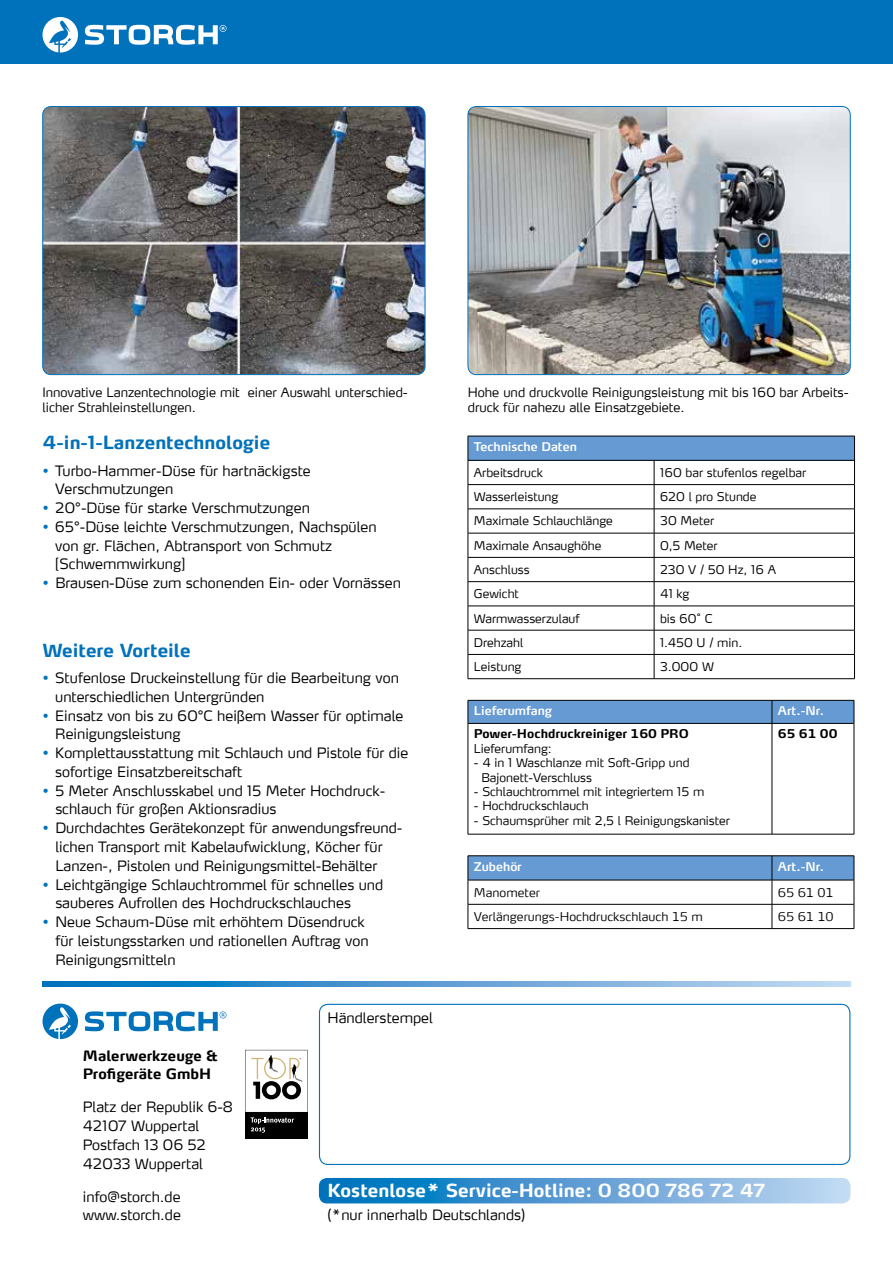
<style>
.page{position:relative;width:893px;height:1263px;background:#fff}
.page>*{position:absolute;margin:0;border:0;box-sizing:border-box;transform-origin:0 0}
.t1{font:700 18px "Max LF";color:#fff}
.t2{font:700 18px "Max LF";color:#0072bc}
.t3{font:300 14.25px/18.8px "Max LF";color:#000}
.t4{font:700 14.25px/18.8px "Max LF";color:#000}
.t5{font:300 12.75px/15.3px "Max LF";color:#000}
.t6{font:300 12px/14.4px "Max LF";color:#000}
.t7{font:300 12px "Max CETF";color:#000}
.t8{font:600 12px "Max LF";color:#fff}
.t9{font:700 12px "Max CETF";color:#000}
.s1{color:#0072bc}
</style>
<div class="page">
<div style="left:0;top:0;width:893px;height:64px;background:#0072bc"></div>
<svg style="left:85px;top:25px;width:141px;height:20px"></svg>
<svg style="left:43px;top:17px;width:35px;height:36px"></svg>
<svg style="left:85px;top:1011px;width:141px;height:20px"></svg>
<svg style="left:43px;top:1003px;width:35px;height:36px"></svg>
<div style="left:245px;top:1112px;width:63px;height:26px;background:#000"></div>
<svg style="left:245px;top:1050px;width:63px;height:83px"></svg>
<div style="left:319px;top:1004px;width:531px;height:161px;border:1px solid #0072bc;border-radius:9px"></div>
<svg style="left:319px;top:1178px;width:531px;height:25px;background:#5aa0d5"></svg>
<svg style="left:43px;top:982px;width:807px;height:4px;background:#5aa0d5"></svg>
<div style="left:468px;top:436px;width:386px;height:24px;background:#659ad2"></div>
<hr style="left:468px;top:436px;width:186px;height:1px;background:#000">
<hr style="left:654px;top:436px;width:201px;height:1px;background:#000">
<hr style="left:468px;top:460px;width:186px;height:1px;background:#000">
<hr style="left:654px;top:460px;width:201px;height:1px;background:#000">
<hr style="left:468px;top:484px;width:186px;height:1px;background:#000">
<hr style="left:654px;top:484px;width:201px;height:1px;background:#000">
<hr style="left:468px;top:509px;width:186px;height:1px;background:#000">
<hr style="left:654px;top:509px;width:201px;height:1px;background:#000">
<hr style="left:468px;top:533px;width:186px;height:1px;background:#000">
<hr style="left:654px;top:533px;width:201px;height:1px;background:#000">
<hr style="left:468px;top:557px;width:186px;height:1px;background:#000">
<hr style="left:654px;top:557px;width:201px;height:1px;background:#000">
<hr style="left:468px;top:581px;width:186px;height:1px;background:#000">
<hr style="left:654px;top:581px;width:201px;height:1px;background:#000">
<hr style="left:468px;top:606px;width:186px;height:1px;background:#000">
<hr style="left:654px;top:606px;width:201px;height:1px;background:#000">
<hr style="left:468px;top:630px;width:186px;height:1px;background:#000">
<hr style="left:654px;top:630px;width:201px;height:1px;background:#000">
<hr style="left:468px;top:654px;width:186px;height:1px;background:#000">
<hr style="left:654px;top:654px;width:201px;height:1px;background:#000">
<svg style="left:654px;top:460px;width:1px;height:218px"></svg>
<svg style="left:854px;top:436px;width:1px;height:242px"></svg>
<hr style="left:468px;top:678px;width:186px;height:1px;background:#000">
<hr style="left:654px;top:678px;width:201px;height:1px;background:#000">
<svg style="left:468px;top:436px;width:1px;height:242px"></svg>
<svg style="left:468px;top:700px;width:387px;height:23px;background:#6093c8"></svg>
<hr style="left:468px;top:723px;width:304px;height:1px;background:#000">
<hr style="left:772px;top:723px;width:82px;height:1px;background:#000">
<hr style="left:772px;top:724px;width:1px;height:110px;background:#000">
<hr style="left:854px;top:724px;width:1px;height:110px;background:#000">
<hr style="left:468px;top:834px;width:304px;height:1px;background:#000">
<hr style="left:772px;top:834px;width:82px;height:1px;background:#000">
<hr style="left:468px;top:724px;width:1px;height:110px;background:#000">
<hr style="left:468px;top:855px;width:304px;height:1px;background:#000">
<hr style="left:772px;top:855px;width:82px;height:1px;background:#000">
<hr style="left:468px;top:928px;width:304px;height:1px;background:#000">
<hr style="left:772px;top:928px;width:82px;height:1px;background:#000">
<svg style="left:468px;top:856px;width:387px;height:72px"></svg>
<img style="left:468px;top:106px;width:382px;height:269px">
<div style="left:468px;top:106px;width:382px;height:269px;border:1px solid #0072bc;border-radius:9px"></div>
<img style="left:43px;top:106px;width:382px;height:269px">
<div style="left:43px;top:106px;width:382px;height:269px;border:1px solid #0072bc;border-radius:9px"></div>
<p class="t5" style="left:43px;top:384px;width:367px">Innovative Lanzentechnologie mit einer Auswahl unterschied&shy;licher Strahleinstellungen.</p>
<p class="t5" style="left:468px;top:384px;width:383px">Hohe und druckvolle Reinigungsleistung mit bis 160 bar Arbeits&shy;druck für nahezu alle Einsatzgebiete.</p>
<p class="t2" style="left:43px;top:431px;width:229px">4-in-1-Lanzentechnologie</p>
<p class="t3" style="left:55px;top:461px;width:257px;text-indent:-13px"><span class="s1">•</span> Turbo-Hammer-Düse für hartnäckigste<br>Verschmutzungen</p>
<p class="t3" style="left:43px;top:498px;width:269px"><span class="s1">•</span> 20°-Düse für starke Verschmutzungen</p>
<p class="t3" style="left:55px;top:517px;width:323px;text-indent:-13px"><span class="s1">•</span> 65°-Düse leichte Verschmutzungen, Nachspülen von gr. Flächen, Abtransport von Schmutz [Schwemmwirkung]</p>
<p class="t3" style="left:43px;top:573px;width:360px"><span class="s1">•</span> Brausen-Düse zum schonenden Ein- oder Vornässen</p>
<p class="t2" style="left:43px;top:639px;width:150px">Weitere Vorteile</p>
<p class="t3" style="left:55px;top:668px;width:345px;text-indent:-13px"><span class="s1">•</span> Stufenlose Druckeinstellung für die Bearbeitung von unterschiedlichen Untergründen</p>
<p class="t3" style="left:55px;top:706px;width:350px;text-indent:-13px"><span class="s1">•</span> Einsatz von bis zu 60°C heißem Wasser für optimale<br>Reinigungsleistung</p>
<p class="t3" style="left:55px;top:743px;width:354px;text-indent:-13px"><span class="s1">•</span> Komplettausstattung mit Schlauch und Pistole für die sofortige Einsatzbereitschaft</p>
<p class="t3" style="left:55px;top:781px;width:332px;text-indent:-13px"><span class="s1">•</span> 5 Meter Anschlusskabel und 15 Meter Hochdruck&shy;schlauch für großen Aktionsradius</p>
<p class="t3" style="left:55px;top:818px;width:349px;text-indent:-13px"><span class="s1">•</span> Durchdachtes Gerätekonzept für anwendungsfreund&shy;lichen Transport mit Kabelaufwicklung, Köcher für<br>Lanzen-, Pistolen und Reinigungsmittel-Behälter</p>
<p class="t3" style="left:55px;top:875px;width:329px;text-indent:-13px"><span class="s1">•</span> Leichtgängige Schlauchtrommel für schnelles und sauberes Aufrollen des Hochdruckschlauches</p>
<p class="t3" style="left:55px;top:912px;width:315px;text-indent:-13px"><span class="s1">•</span> Neue Schaum-Düse mit erhöhtem Düsendruck für leistungsstarken und rationellen Auftrag von<br>Reinigungsmitteln</p>
<p class="t3" style="left:327px;top:1008px;width:107px">Händlerstempel</p>
<p class="t8" style="left:474px;top:439px;width:104px">Technische Daten</p>
<p class="t6" style="left:474px;top:465px;width:70px">Arbeitsdruck</p>
<p class="t6" style="left:660px;top:465px;width:148px">160 bar stufenlos regelbar</p>
<p class="t6" style="left:474px;top:489px;width:86px">Wasserleistung</p>
<p class="t6" style="left:660px;top:489px;width:98px">620 l pro Stunde</p>
<p class="t6" style="left:474px;top:514px;width:140px">Maximale Schlauchlänge</p>
<p class="t6" style="left:660px;top:514px;width:55px">30 Meter</p>
<p class="t6" style="left:474px;top:538px;width:129px">Maximale Ansaughöhe</p>
<p class="t6" style="left:660px;top:538px;width:59px">0,5 Meter</p>
<p class="t6" style="left:474px;top:562px;width:57px">Anschluss</p>
<p class="t6" style="left:660px;top:562px;width:118px">230 V / 50 Hz, 16 A</p>
<p class="t6" style="left:474px;top:586px;width:46px">Gewicht</p>
<p class="t6" style="left:660px;top:586px;width:31px">41 kg</p>
<p class="t6" style="left:474px;top:611px;width:107px">Warmwasserzulauf</p>
<p class="t6" style="left:660px;top:611px;width:54px">bis 60˚ C</p>
<p class="t6" style="left:474px;top:635px;width:51px">Drehzahl</p>
<p class="t6" style="left:660px;top:635px;width:84px">1.450 U / min.</p>
<p class="t6" style="left:474px;top:659px;width:49px">Leistung</p>
<p class="t6" style="left:660px;top:659px;width:55px">3.000 W</p>
<p class="t8" style="left:474px;top:703px;width:80px">Lieferumfang</p>
<p class="t8" style="left:778px;top:703px;width:48px">Art.-Nr.</p>
<p class="t9" style="left:474px;top:726px;width:217px">Power-Hochdruckreiniger 160 PRO</p>
<p class="t6" style="left:474px;top:741px;width:79px">Lieferumfang:</p>
<p class="t6" style="left:481px;top:755px;width:210px;text-indent:-7px">- 4 in 1 Waschlanze mit Soft-Gripp und<br>Bajonett-Verschluss</p>
<p class="t6" style="left:474px;top:784px;width:232px">- Schlauchtrommel mit integriertem 15 m</p>
<p class="t6" style="left:474px;top:798px;width:116px">- Hochdruckschlauch</p>
<p class="t6" style="left:474px;top:813px;width:257px">- Schaumsprüher mit 2,5 l Reinigungskanister</p>
<p class="t9" style="left:778px;top:726px;width:61px">65 61 00</p>
<p class="t8" style="left:474px;top:859px;width:49px">Zubehör</p>
<p class="t8" style="left:778px;top:859px;width:48px">Art.-Nr.</p>
<p class="t7" style="left:474px;top:885px;width:68px">Manometer</p>
<p class="t7" style="left:778px;top:885px;width:57px">65 61 01</p>
<p class="t7" style="left:474px;top:909px;width:230px">Verlängerungs-Hochdruckschlauch 15 m</p>
<p class="t7" style="left:778px;top:909px;width:57px">65 61 10</p>
<p class="t4" style="left:83px;top:1046px;width:136px">Malerwerkzeuge &amp;<br>Profigeräte GmbH</p>
<p class="t3" style="left:83px;top:1097px;width:152px">Platz der Republik 6-8<br>42107 Wuppertal<br>Postfach 13 06 52<br>42033 Wuppertal</p>
<p class="t3" style="left:83px;top:1187px;width:100px">info@storch.de www.storch.de</p>
<p class="t1" style="left:368px;top:1175px;width:439px">Kostenlose* Service-Hotline: 0 800 786 72 47</p>
<p class="t3" style="left:327px;top:1205px;width:199px">(*nur innerhalb Deutschlands)</p>
<p class="t1" style="left:327px;top:1179px;width:439px">Kostenlose* Service-Hotline: 0 800 786 72 47</p>
</div>
